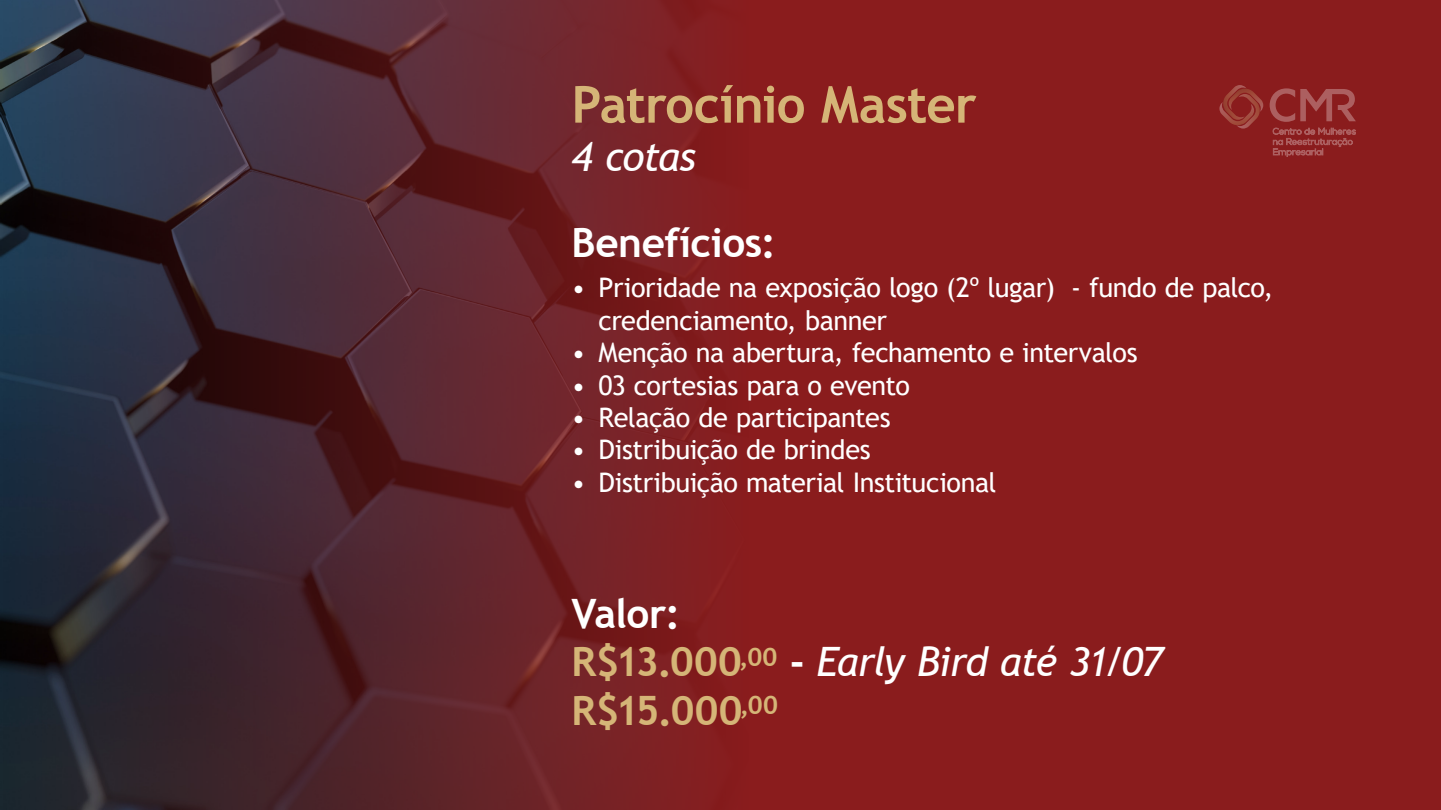
<style>
.page{position:relative;width:1441px;height:810px;background:#fff}
.page>*{position:absolute;margin:0;border:0;box-sizing:border-box;transform-origin:0 0}
.t1{font:700 51px "Trebuchet MS";letter-spacing:-.015em;color:#d5b577}
.t2{font:italic 40.5px "Trebuchet MS";letter-spacing:-.035em;color:#fff}
.t3{font:700 40.5px "Trebuchet MS";letter-spacing:-.01em;color:#fff}
.t4{font:700 40.5px "Trebuchet MS";color:#d5b577}
.t5{font:27px/32.4px "Trebuchet MS";letter-spacing:-.02em;color:#fff}
.s1{font-weight:700;font-style:normal;color:#d5b577}
.s2{font-weight:700;font-style:normal}
</style>
<div class="page">
<div style="left:0;top:0;width:1440px;height:810px;background:#8a1c1d"></div>
<img style="left:0;top:0;width:701px;height:810px">
<svg style="left:1272px;top:128px;width:83px;height:29px"></svg>
<svg style="left:1219px;top:85px;width:43px;height:44px"></svg>
<svg style="left:1269px;top:88px;width:86px;height:34px"></svg>
<p class="t1" style="left:571px;top:73px;width:406px">Patrocínio Master</p>
<p class="t2" style="left:571px;top:132px;width:126px">4 cotas</p>
<p class="t3" style="left:571px;top:217px;width:206px">Benefícios:</p>
<p class="t5" style="left:598px;top:271px;width:676px;text-indent:-27px">• Prioridade na exposição logo (2º lugar) - fundo de palco, credenciamento, banner</p>
<p class="t5" style="left:571px;top:336px;width:567px">• Menção na abertura, fechamento e intervalos</p>
<p class="t5" style="left:571px;top:369px;width:340px">• 03 cortesias para o evento</p>
<p class="t5" style="left:571px;top:401px;width:321px">• Relação de participantes</p>
<p class="t5" style="left:571px;top:433px;width:301px">• Distribuição de brindes</p>
<p class="t5" style="left:571px;top:466px;width:426px">• Distribuição material Institucional</p>
<p class="t3" style="left:571px;top:588px;width:110px">Valor:</p>
<p class="t2" style="left:571px;top:637px;width:593px"><span class="s1">R$13.000</span><sup>,00</sup> <span class="s2">-</span> Early Bird até 31/07</p>
<p class="t4" style="left:571px;top:685px;width:208px">R$15.000<sup>,00</sup></p>
</div>
